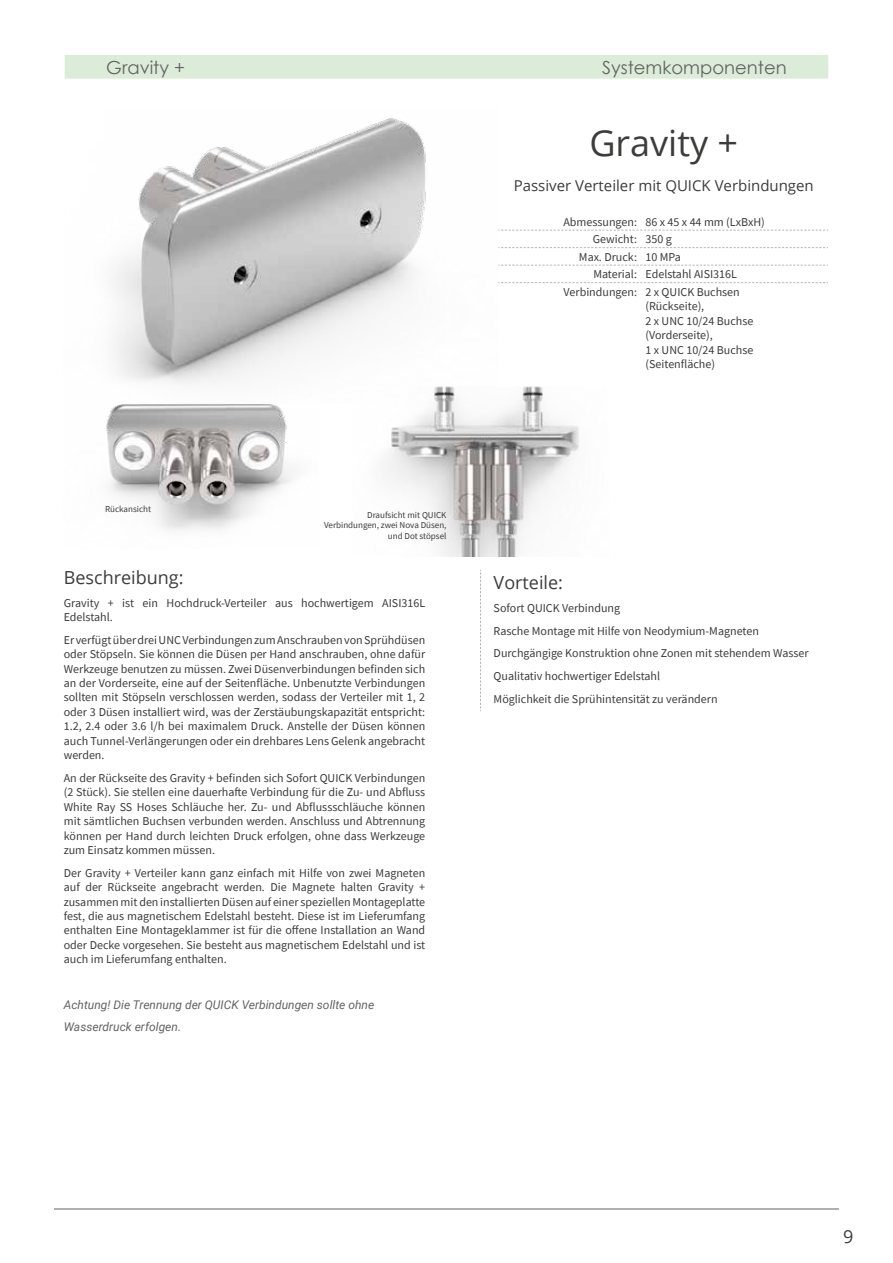
<style>
.page{position:relative;width:893px;height:1263px;background:#fff}
.page>*{position:absolute;margin:0;border:0;box-sizing:border-box;transform-origin:0 0}
.t1{font:36px "Open Sans";color:#3c3c3b}
.t2{font:18px "Century Gothic";color:#646363}
.t3{font:18px "Open Sans";color:#3c3c3b}
.t4{font:15px "Open Sans";color:#3c3c3b}
.t5{font:12px/14.4px "Source Sans Pro";color:#3c3c3b}
.t6{font:italic 12px/21.6px "Roboto";color:#646363}
.t7{font:9px/10.8px "Source Sans Pro";color:#3c3c3b;text-align:right}
</style>
<div class="page">
<div style="left:64px;top:54px;width:765px;height:26px;background:#dbecd9;border:1px solid #fff"></div>
<hr style="left:54px;top:1208px;width:785px;height:1px;background:#646363">
<img style="left:114px;top:116px;width:312px;height:262px">
<svg style="left:498px;top:230px;width:330px;height:1px"></svg>
<svg style="left:498px;top:247px;width:330px;height:1px"></svg>
<svg style="left:498px;top:265px;width:330px;height:1px"></svg>
<svg style="left:498px;top:282px;width:330px;height:1px"></svg>
<img style="left:106px;top:378px;width:186px;height:152px">
<img style="left:386px;top:386px;width:193px;height:170px">
<svg style="left:480px;top:570px;width:1px;height:141px"></svg>
<h2 class="t2" style="left:106px;top:54px;width:80px">Gravity +</h2>
<h2 class="t2" style="left:602px;top:54px;width:186px">Systemkomponenten</h2>
<h1 class="t1" style="left:589px;top:118px;width:150px">Gravity +</h1>
<p class="t4" style="left:514px;top:175px;width:302px">Passiver Verteiler mit QUICK Verbindungen</p>
<p class="t5" style="left:563px;top:215px;width:203px">Abmessungen: 86 x 45 x 44 mm (LxBxH)</p>
<p class="t5" style="left:593px;top:232px;width:81px">Gewicht: 350 g</p>
<p class="t5" style="left:579px;top:250px;width:103px">Max. Druck: 10 MPa</p>
<p class="t5" style="left:593px;top:267px;width:145px">Material: Edelstahl AISI316L</p>
<p class="t5" style="left:564px;top:285px;width:178px">Verbindungen: 2 x QUICK Buchsen</p>
<p class="t5" style="left:645px;top:299px;width:109px">(Rückseite),<br>2 x UNC 10/24 Buchse (Vorderseite),<br>1 x UNC 10/24 Buchse (Seitenfläche)</p>
<p class="t7" style="left:105px;top:504px;width:47px">Rückansicht</p>
<p class="t7" style="left:324px;top:509px;width:124px">Draufsicht mit QUICK<br>Verbindungen, zwei Nova Düsen, und Dot stöpsel</p>
<h2 class="t3" style="left:64px;top:565px;width:121px">Beschreibung:</h2>
<p class="t5" style="left:64px;top:595px;width:363px">Gravity + ist ein Hochdruck-Verteiler aus hochwertigem AISI316L<br>Edelstahl.</p>
<p class="t5" style="left:64px;top:632px;width:363px;text-align:justify">Er verfügt über drei UNC Verbindungen zum Anschrauben von Sprühdüsen oder Stöpseln. Sie können die Düsen per Hand anschrauben, ohne dafür Werkzeuge benutzen zu müssen. Zwei Düsenverbindungen befinden sich an der Vorderseite, eine auf der Seitenfläche. Unbenutzte Verbindungen sollten mit Stöpseln verschlossen werden, sodass der Verteiler mit 1, 2 oder 3 Düsen installiert wird, was der Zerstäubungskapazität entspricht:<br>1.2, 2.4 oder 3.6 l/h bei maximalem Druck. Anstelle der Düsen können auch Tunnel-Verlängerungen oder ein drehbares Lens Gelenk angebracht werden.</p>
<p class="t5" style="left:64px;top:771px;width:363px;text-align:justify">An der Rückseite des Gravity + befinden sich Sofort QUICK Verbindungen (2 Stück). Sie stellen eine dauerhafte Verbindung für die Zu- und Abfluss White Ray SS Hoses Schläuche her. Zu- und Abflussschläuche können mit sämtlichen Buchsen verbunden werden. Anschluss und Abtrennung können per Hand durch leichten Druck erfolgen, ohne dass Werkzeuge zum Einsatz kommen müssen.</p>
<p class="t5" style="left:64px;top:866px;width:363px;text-align:justify">Der Gravity + Verteiler kann ganz einfach mit Hilfe von zwei Magneten auf der Rückseite angebracht werden. Die Magnete halten Gravity + zusammen mit den installierten Düsen auf einer speziellen Montageplatte fest, die aus magnetischem Edelstahl besteht. Diese ist im Lieferumfang enthalten Eine Montageklammer ist für die offene Installation an Wand oder Decke vorgesehen. Sie besteht aus magnetischem Edelstahl und ist auch im Lieferumfang enthalten.</p>
<p class="t6" style="left:64px;top:993px;width:312px">Achtung! Die Trennung der QUICK Verbindungen sollte ohne<br>Wasserdruck erfolgen.</p>
<h2 class="t3" style="left:494px;top:570px;width:71px">Vorteile:</h2>
<p class="t5" style="left:494px;top:596px;width:316px;line-height:23px">Sofort QUICK Verbindung<br>Rasche Montage mit Hilfe von Neodymium-Magneten Durchgängige Konstruktion ohne Zonen mit stehendem Wasser Qualitativ hochwertiger Edelstahl<br>Möglichkeit die Sprühintensität zu verändern</p>
<h2 class="t3" style="left:843px;top:1224px;width:12px">9</h2>
</div>
